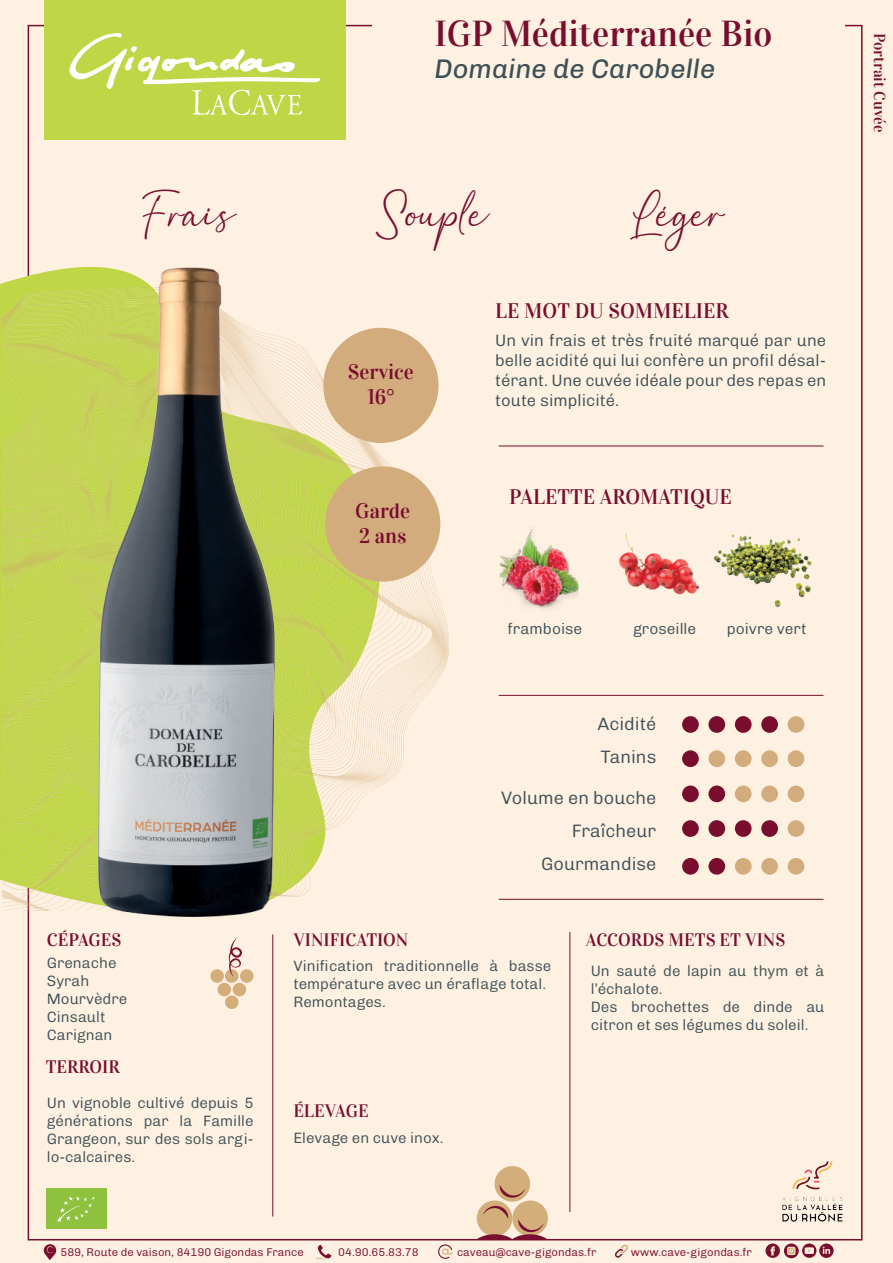
<style>
.page{position:relative;width:893px;height:1263px;background:#fef1e1}
.page>*{position:absolute;margin:0;border:0;box-sizing:border-box;transform-origin:0 0}
.t1{font:36px "Vidaloka";color:#780d2e}
.t2{font:31.5px "Balista";color:#780d2e}
.t3{font:31.5px "Balista";color:#7a0e2e}
.t4{font:italic 27px "Chivo";color:#3e5157}
.t5{font:21px/25.2px "Vidaloka";color:#780d2f;text-align:center}
.t6{font:18px "Vidaloka";color:#780d2f}
.t7{font:300 18px/32.5px "Chivo";color:#3e5157;text-align:right}
.t8{font:300 16.5px/19.8px "Chivo";color:#3e5157;text-align:justify}
.t9{font:15.9px "Vidaloka";color:#780d2e}
.t10{font:300 15.45px "Chivo";color:#3e5157}
.t11{font:300 15px/18px "Chivo";color:#3e5157}
.t12{font:300 11.25px "Chivo";color:#7a0e2e}
</style>
<div class="page">
<hr style="left:499px;top:446px;width:324px;height:1px;background:#780d2e">
<hr style="left:499px;top:695px;width:324px;height:1px;background:#780d2e">
<hr style="left:499px;top:899px;width:324px;height:1px;background:#780d2e">
<div style="left:682px;top:716px;width:17px;height:17px;background:#780d2e;border-radius:50%"></div>
<div style="left:708px;top:716px;width:17px;height:17px;background:#780d2e;border-radius:50%"></div>
<div style="left:735px;top:716px;width:17px;height:17px;background:#780d2e;border-radius:50%"></div>
<div style="left:761px;top:716px;width:17px;height:17px;background:#780d2e;border-radius:50%"></div>
<div style="left:788px;top:716px;width:16px;height:17px;background:#d3ac7d;border-radius:50%"></div>
<div style="left:682px;top:750px;width:17px;height:17px;background:#780d2e;border-radius:50%"></div>
<div style="left:708px;top:750px;width:17px;height:17px;background:#d3ac7d;border-radius:50%"></div>
<div style="left:735px;top:750px;width:17px;height:17px;background:#d3ac7d;border-radius:50%"></div>
<div style="left:761px;top:750px;width:17px;height:17px;background:#d3ac7d;border-radius:50%"></div>
<div style="left:788px;top:750px;width:16px;height:17px;background:#d3ac7d;border-radius:50%"></div>
<div style="left:682px;top:785px;width:17px;height:17px;background:#780d2e;border-radius:50%"></div>
<div style="left:708px;top:785px;width:17px;height:17px;background:#780d2e;border-radius:50%"></div>
<div style="left:735px;top:785px;width:17px;height:17px;background:#d3ac7d;border-radius:50%"></div>
<div style="left:761px;top:785px;width:17px;height:17px;background:#d3ac7d;border-radius:50%"></div>
<div style="left:788px;top:785px;width:16px;height:17px;background:#d3ac7d;border-radius:50%"></div>
<div style="left:682px;top:820px;width:17px;height:17px;background:#780d2e;border-radius:50%"></div>
<div style="left:708px;top:820px;width:17px;height:17px;background:#780d2e;border-radius:50%"></div>
<div style="left:735px;top:820px;width:17px;height:17px;background:#780d2e;border-radius:50%"></div>
<div style="left:761px;top:820px;width:17px;height:17px;background:#780d2e;border-radius:50%"></div>
<div style="left:788px;top:820px;width:16px;height:17px;background:#d3ac7d;border-radius:50%"></div>
<div style="left:682px;top:858px;width:17px;height:17px;background:#780d2e;border-radius:50%"></div>
<div style="left:708px;top:858px;width:17px;height:17px;background:#780d2e;border-radius:50%"></div>
<div style="left:735px;top:858px;width:17px;height:17px;background:#d3ac7d;border-radius:50%"></div>
<div style="left:761px;top:858px;width:17px;height:17px;background:#d3ac7d;border-radius:50%"></div>
<div style="left:788px;top:858px;width:16px;height:17px;background:#d3ac7d;border-radius:50%"></div>
<div style="left:44px;top:0;width:302px;height:139px;background:#bfd746"></div>
<hr style="left:272px;top:934px;width:1px;height:282px;background:#780d2e">
<hr style="left:569px;top:932px;width:1px;height:280px;background:#780d2e">
<svg style="left:69px;top:33px;width:252px;height:83px"></svg>
<svg style="left:44px;top:1244px;width:12px;height:16px"></svg>
<svg style="left:438px;top:1244px;width:15px;height:15px"></svg>
<svg style="left:615px;top:1244px;width:13px;height:14px"></svg>
<svg style="left:316px;top:1245px;width:15px;height:14px"></svg>
<svg style="left:765px;top:1243px;width:69px;height:15px"></svg>
<div style="left:477px;top:1200px;width:35px;height:36px;background:#d3ad7a;border-radius:50%"></div>
<svg style="left:512px;top:1200px;width:36px;height:36px"></svg>
<div style="left:495px;top:1166px;width:35px;height:36px;background:#d3ad7a;border-radius:50%"></div>
<svg style="left:499px;top:1185px;width:26px;height:13px"></svg>
<svg style="left:477px;top:1206px;width:70px;height:34px"></svg>
<div style="left:210px;top:969px;width:14px;height:14px;background:#d3ad7a;border-radius:50%"></div>
<div style="left:225px;top:969px;width:14px;height:14px;background:#d3ad7a;border-radius:50%"></div>
<div style="left:240px;top:969px;width:14px;height:14px;background:#d3ad7a;border-radius:50%"></div>
<div style="left:218px;top:983px;width:13px;height:13px;background:#d3ad7a;border-radius:50%"></div>
<div style="left:233px;top:983px;width:13px;height:13px;background:#d3ad7a;border-radius:50%"></div>
<div style="left:225px;top:995px;width:14px;height:14px;background:#d3ad7a;border-radius:50%"></div>
<svg style="left:229px;top:948px;width:13px;height:28px"></svg>
<img style="left:619px;top:533px;width:80px;height:62px">
<img style="left:499px;top:529px;width:80px;height:79px">
<img style="left:714px;top:534px;width:97px;height:73px">
<img style="left:46px;top:1188px;width:60px;height:40px">
<img style="left:763px;top:1161px;width:98px;height:79px">
<img style="left:0;top:205px;width:434px;height:743px">
<h1 class="t1" style="left:434px;top:12px;width:339px">IGP Méditerranée Bio</h1>
<h3 class="t4" style="left:434px;top:48px;width:282px">Domaine de Carobelle</h3>
<h2 class="t2" style="left:141px;top:196px;width:97px">Frais</h2>
<h2 class="t2" style="left:375px;top:196px;width:116px">Souple</h2>
<h2 class="t3" style="left:629px;top:196px;width:99px">Léger</h2>
<h3 class="t5" style="left:348px;top:359px;width:68px">Service<br>16°</h3>
<h3 class="t5" style="left:355px;top:498px;width:56px;text-align:left">Garde<br>2 ans</h3>
<p class="t6" style="left:47px;top:929px;width:76px">CÉPAGES</p>
<p class="t6" style="left:293px;top:929px;width:116px">VINIFICATION</p>
<h3 class="t5" style="left:495px;top:299px;width:235px">LE MOT DU SOMMELIER</h3>
<p class="t8" style="left:495px;top:330px;width:332px">Un vin frais et très fruité marqué par une belle acidité qui lui confère un profil désal&shy;térant. Une cuvée idéale pour des repas en toute simplicité.</p>
<h3 class="t5" style="left:509px;top:484px;width:224px">PALETTE AROMATIQUE</h3>
<p class="t10" style="left:507px;top:617px;width:76px">framboise</p>
<p class="t10" style="left:633px;top:617px;width:65px">groseille</p>
<p class="t10" style="left:727px;top:617px;width:81px">poivre vert</p>
<p class="t7" style="left:597px;top:707px;width:60px">Acidité</p>
<p class="t7" style="left:600px;top:740px;width:58px">Tanins</p>
<p class="t7" style="left:501px;top:780px;width:157px">Volume en bouche</p>
<p class="t7" style="left:541px;top:814px;width:117px">Fraîcheur<br>Gourmandise</p>
<p class="t6" style="left:586px;top:929px;width:201px">ACCORDS METS ET VINS</p>
<p class="t11" style="left:47px;top:953px;width:82px">Grenache<br>Syrah<br>Mourvèdre<br>Cinsault<br>Carignan</p>
<p class="t11" style="left:293px;top:956px;width:259px">Vinification traditionnelle à basse température avec un éraflage total.<br>Remontages.</p>
<p class="t11" style="left:591px;top:961px;width:235px">Un sauté de lapin au thym et à l’échalote.<br>Des brochettes de dinde au citron et ses légumes du soleil.</p>
<p class="t6" style="left:46px;top:1055px;width:76px">TERROIR</p>
<p class="t11" style="left:47px;top:1093px;width:208px;text-align:justify">Un vignoble cultivé depuis 5 générations par la Famille Grangeon, sur des sols argi&shy;lo-calcaires.</p>
<p class="t6" style="left:293px;top:1100px;width:77px">ÉLEVAGE</p>
<p class="t11" style="left:293px;top:1128px;width:152px">Elevage en cuve inox.</p>
<p class="t12" style="left:60px;top:1243px;width:245px">589, Route de vaison, 84190 Gigondas France</p>
<p class="t12" style="left:338px;top:1243px;width:82px">04.90.65.83.78</p>
<p class="t12" style="left:457px;top:1243px;width:141px">caveau@cave-gigondas.fr</p>
<p class="t12" style="left:631px;top:1243px;width:123px">www.cave-gigondas.fr</p>
<p class="t9" style="left:889px;top:33px;width:101px;rotate:90deg">Portrait Cuvée</p>
</div>
